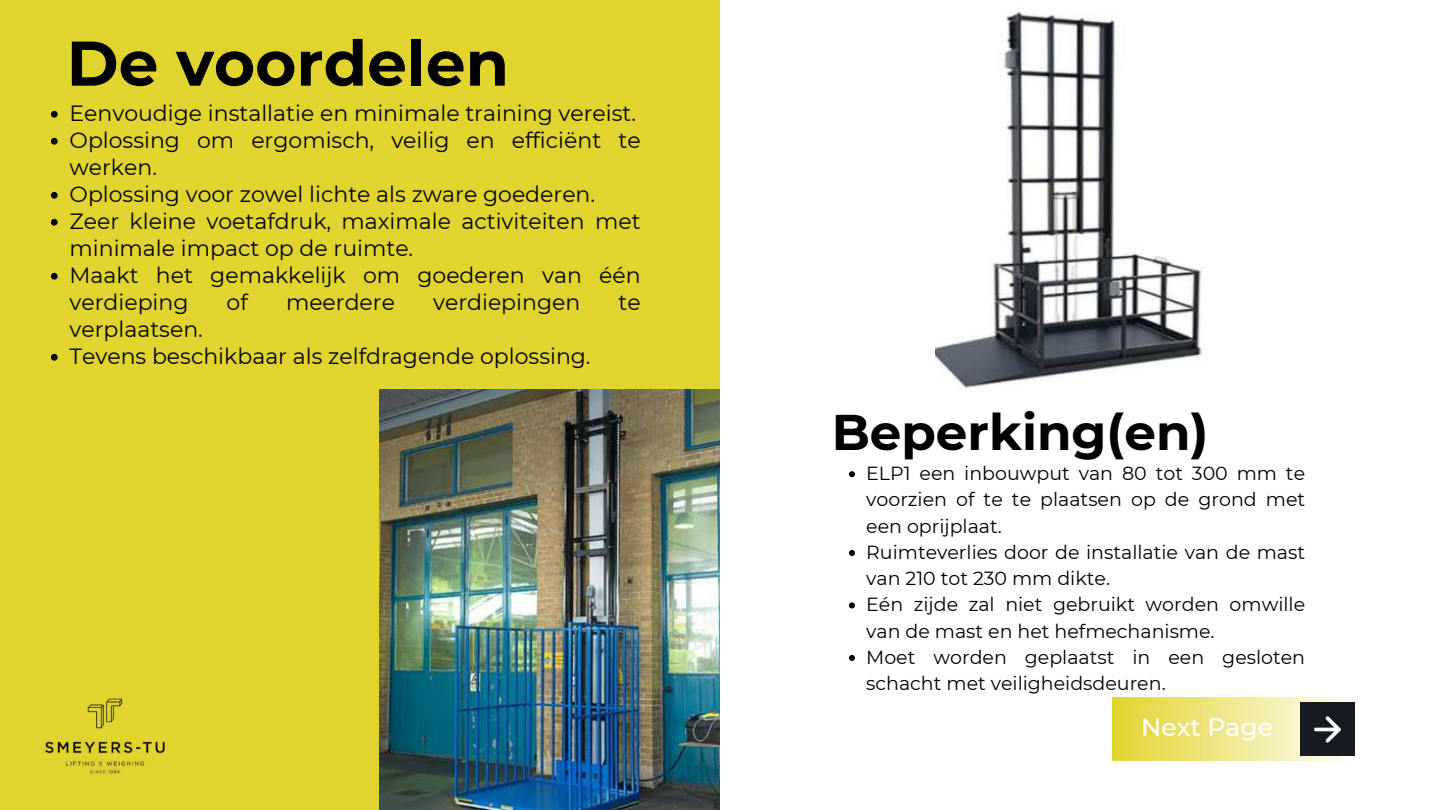
<style>
.page{position:relative;width:1440px;height:810px;background:#fff}
.page>*{position:absolute;margin:0;border:0;box-sizing:border-box;transform-origin:0 0}
.t1{font:700 63px "Montserrat";color:#000}
.t2{font:700 50px "Montserrat";color:#000}
.t3{font:500 25px "Montserrat";color:#fff}
.t4{font:22px/27px "Montserrat";color:#000}
.t5{font:19px/26.2px "Montserrat";color:#000}
</style>
<div class="page">
<div style="left:0;top:0;width:720px;height:810px;background:#e2d42f"></div>
<img style="left:936px;top:11px;width:267px;height:378px">
<div style="left:1112px;top:698px;width:247px;height:62px;background:linear-gradient(to right,#e2d42f,#fffffd)"></div>
<div style="left:1300px;top:702px;width:55px;height:54px;background:#171b21"></div>
<img style="left:1314px;top:716px;width:27px;height:26px">
<img style="left:379px;top:389px;width:341px;height:421px">
<img style="left:45px;top:698px;width:120px;height:76px">
<svg style="left:849px;top:471px;width:6px;height:6px"></svg>
<svg style="left:849px;top:550px;width:6px;height:6px"></svg>
<svg style="left:849px;top:602px;width:6px;height:6px"></svg>
<svg style="left:849px;top:655px;width:6px;height:6px"></svg>
<svg style="left:51px;top:111px;width:7px;height:7px"></svg>
<svg style="left:51px;top:138px;width:7px;height:7px"></svg>
<svg style="left:51px;top:192px;width:7px;height:7px"></svg>
<svg style="left:51px;top:219px;width:7px;height:7px"></svg>
<svg style="left:51px;top:273px;width:7px;height:7px"></svg>
<svg style="left:51px;top:354px;width:7px;height:7px"></svg>
<h1 class="t1" style="left:67px;top:25px;width:444px">De voordelen</h1>
<p class="t4" style="left:70px;top:100px;width:573px">Eenvoudige installatie en minimale training vereist.<br>Oplossing om ergomisch, veilig en efficiënt te werken.<br>Oplossing voor zowel lichte als zware goederen.<br>Zeer kleine voetafdruk, maximale activiteiten met minimale impact op de ruimte.<br>Maakt het gemakkelijk om goederen van één verdieping</p>
<p class="t4" style="left:227px;top:289px;width:23px">of</p>
<p class="t4" style="left:286px;top:289px;width:111px">meerdere</p>
<p class="t4" style="left:433px;top:289px;width:149px">verdiepingen</p>
<p class="t4" style="left:618px;top:289px;width:24px">te</p>
<p class="t4" style="left:70px;top:316px;width:523px">verplaatsen.<br>Tevens beschikbaar als zelfdragende oplossing.</p>
<h2 class="t2" style="left:832px;top:402px;width:378px">Beperking(en)</h2>
<p class="t5" style="left:866px;top:460px;width:440px">ELP1 een inbouwput van 80 tot 300 mm te voorzien of te te plaatsen op de grond met een oprijplaat.<br>Ruimteverlies door de installatie van de mast van 210 tot 230 mm dikte.<br>Eén zijde zal niet gebruikt worden omwille van de mast en het hefmechanisme.<br>Moet worden geplaatst in een gesloten schacht met veiligheidsdeuren.</p>
<p class="t3" style="left:1141px;top:711px;width:133px">Next Page</p>
</div>
